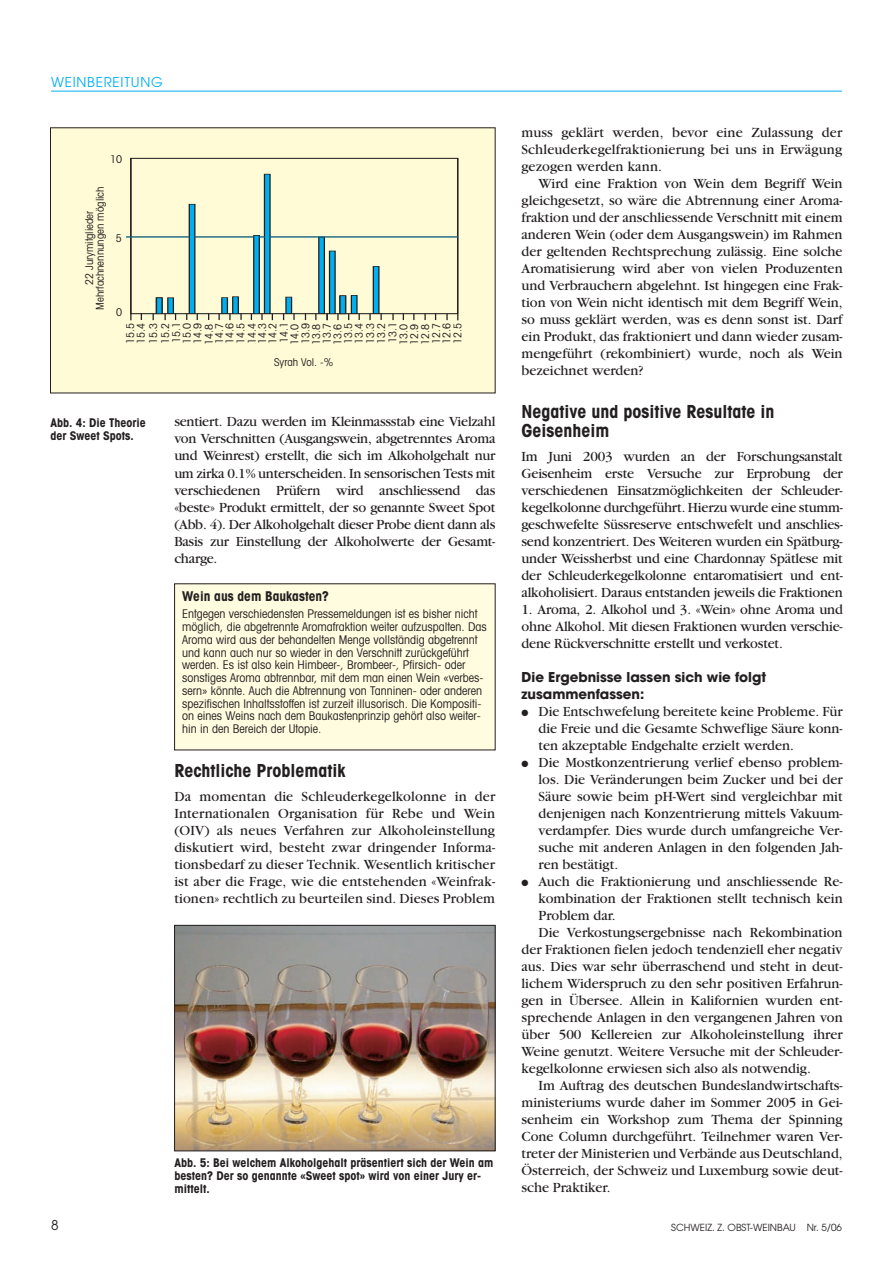
<style>
.page{position:relative;width:893px;height:1263px;background:#fff}
.page>*{position:absolute;margin:0;border:0;box-sizing:border-box;transform-origin:0 0}
.t1{font:700 condensed 18px/19.2px "Avant Garde";color:#231f20}
.t2{font:14.7px/17px "Garamond";color:#231f20;text-align:justify}
.t3{font:700 13.5px/17px "Avant Garde";color:#231f20}
.t4{font:700 condensed 13.5px "Avant Garde";color:#231f20}
.t5{font:13.5px "Avant Garde";letter-spacing:.055em;color:#00aeef}
.t6{font:13.5px "Avant Garde";color:#231f20}
.t7{font:condensed 12px/12.8px "Avant Garde";color:#231f20}
.t8{font:700 condensed 12px/12.8px "Avant Garde";color:#231f20}
.t9{font:condensed 10.8px/10.8px "Avant Garde";color:#231f20}
.t10{font:9.75px "Avant Garde";color:#231f20}
</style>
<div class="page">
<hr style="left:51px;top:91px;width:791px;height:1px;background:#00aeef">
<div style="left:50px;top:128px;width:445px;height:265px;background:#fffbd6"></div>
<div style="left:373px;top:266px;width:6px;height:48px;background:#00afef"></div>
<div style="left:373px;top:266px;width:6px;height:48px;border:1px solid #231f20"></div>
<div style="left:319px;top:237px;width:5px;height:77px;background:#00afef"></div>
<div style="left:318px;top:237px;width:7px;height:77px;border:1px solid #231f20"></div>
<div style="left:351px;top:295px;width:6px;height:19px;background:#00afef"></div>
<div style="left:351px;top:295px;width:6px;height:19px;border:1px solid #231f20"></div>
<div style="left:286px;top:297px;width:6px;height:16px;background:#00afef"></div>
<div style="left:286px;top:297px;width:6px;height:17px;border:1px solid #231f20"></div>
<div style="left:264px;top:174px;width:6px;height:140px;background:#00afef"></div>
<div style="left:264px;top:174px;width:6px;height:140px;border:1px solid #231f20"></div>
<div style="left:222px;top:298px;width:5px;height:15px;background:#00afef"></div>
<div style="left:222px;top:297px;width:6px;height:17px;border:1px solid #231f20"></div>
<div style="left:189px;top:204px;width:6px;height:110px;background:#00afef"></div>
<div style="left:189px;top:204px;width:6px;height:110px;border:1px solid #231f20"></div>
<div style="left:168px;top:298px;width:5px;height:16px;background:#00afef"></div>
<div style="left:167px;top:297px;width:7px;height:17px;border:1px solid #231f20"></div>
<div style="left:156px;top:297px;width:6px;height:17px;border:1px solid #231f20"></div>
<div style="left:131px;top:158px;width:327px;height:156px;border:1px solid #231f20"></div>
<div style="left:329px;top:251px;width:6px;height:63px;background:#00afef"></div>
<div style="left:329px;top:251px;width:6px;height:63px;border:1px solid #231f20"></div>
<div style="left:340px;top:296px;width:6px;height:18px;background:#00afef"></div>
<div style="left:340px;top:295px;width:6px;height:19px;border:1px solid #231f20"></div>
<div style="left:254px;top:235px;width:5px;height:79px;background:#00afef"></div>
<div style="left:253px;top:235px;width:7px;height:79px;border:1px solid #231f20"></div>
<div style="left:233px;top:297px;width:5px;height:17px;background:#00afef"></div>
<div style="left:232px;top:296px;width:7px;height:18px;border:1px solid #231f20"></div>
<div style="left:156px;top:298px;width:6px;height:16px;background:#00afef"></div>
<div style="left:156px;top:298px;width:6px;height:16px;border:1px solid #231f20"></div>
<hr style="left:126px;top:237px;width:63px;height:1px;background:#231f20">
<hr style="left:195px;top:237px;width:58px;height:1px;background:#231f20">
<hr style="left:270px;top:237px;width:188px;height:1px;background:#231f20">
<img style="left:176px;top:927px;width:317px;height:222px">
<div style="left:174px;top:925px;width:321px;height:226px;border:1px solid #231f20"></div>
<div style="left:175px;top:584px;width:320px;height:166px;background:#fffce0"></div>
<p class="t5" style="left:51px;top:77px;width:113px">WEINBEREITUNG</p>
<p class="t9" style="left:110px;top:154px;width:14px">10</p>
<p class="t9" style="left:85px;top:310px;width:125px;text-align:center;rotate:-90deg">22 Jurymitglieder<br>Mehrfachnennungen möglich</p>
<p class="t9" style="left:116px;top:233px;width:8px">5</p>
<p class="t9" style="left:116px;top:308px;width:8px">0</p>
<p class="t9" style="left:126px;top:344px;width:23px;rotate:-90deg">15 5<br>15 4</p>
<p class="t9" style="left:148px;top:344px;width:23px;line-height:12.1px;rotate:-90deg">15 3<br>15 2</p>
<p class="t9" style="left:172px;top:345px;width:24px;rotate:-90deg">15 1<br>15 0<br>14 9<br>14 8<br>14 7<br>14 6<br>14 5<br>14 4<br>14 3<br>14 2</p>
<p class="t9" style="left:279px;top:345px;width:25px;rotate:-90deg">14 1<br>14 0<br>13 9<br>13 8<br>13 7<br>13 6<br>13 5<br>13 4<br>13 3<br>13 2<br>13 1<br>13 0<br>12 9<br>12 8<br>12 7<br>12 6<br>12 5</p>
<p class="t9" style="left:274px;top:358px;width:61px">Syrah Vol. -%</p>
<p class="t8" style="left:51px;top:417px;width:97px">Abb. 4: Die Theorie der Sweet Spots.</p>
<p class="t2" style="left:174px;top:415px;width:323px">sentiert. Dazu werden im Kleinmassstab eine Vielzahl von Verschnitten (Ausgangswein, abgetrenntes Aroma und Weinrest) erstellt, die sich im Alkoholgehalt nur um zirka 0.1% unterscheiden. In sensorischen Tests mit verschiedenen Prüfern wird anschliessend das «beste» Produkt ermittelt, der so genannte Sweet Spot (Abb. 4). Der Alkoholgehalt dieser Probe dient dann als Basis zur Einstellung der Alkoholwerte der Gesamt&shy;charge.</p>
<p class="t4" style="left:182px;top:591px;width:148px">Wein aus dem Baukasten?</p>
<p class="t7" style="left:182px;top:609px;width:306px">Entgegen verschiedensten Pressemeldungen ist es bisher nicht möglich, die abgetrennte Aromafraktion weiter aufzuspalten. Das Aroma wird aus der behandelten Menge vollständig abgetrennt und kann auch nur so wieder in den Verschnitt zurückgeführt werden. Es ist also kein Himbeer-, Brombeer-, Pfirsich- oder sonstiges Aroma abtrennbar, mit dem man einen Wein «verbes&shy;sern» könnte. Auch die Abtrennung von Tanninen- oder anderen spezifischen Inhaltsstoffen ist zurzeit illusorisch. Die Kompositi&shy;on eines Weins nach dem Baukastenprinzip gehört also weiter&shy;hin in den Bereich der Utopie.</p>
<p class="t1" style="left:174px;top:763px;width:173px">Rechtliche Problematik</p>
<p class="t2" style="left:174px;top:789px;width:323px">Da momentan die Schleuderkegelkolonne in der Internationalen Organisation für Rebe und Wein (OIV) als neues Verfahren zur Alkoholeinstellung diskutiert wird, besteht zwar dringender Informa&shy;tionsbedarf zu dieser Technik. Wesentlich kritischer ist aber die Frage, wie die entstehenden «Weinfrak&shy;tionen» rechtlich zu beurteilen sind. Dieses Problem</p>
<p class="t8" style="left:174px;top:1158px;width:321px">Abb. 5: Bei welchem Alkoholgehalt präsentiert sich der Wein am besten? Der so genannte «Sweet spot» wird von einer Jury er&shy;mittelt.</p>
<p class="t2" style="left:521px;top:126px;width:322px">muss geklärt werden, bevor eine Zulassung der Schleuderkegelfraktionierung bei uns in Erwägung gezogen werden kann.</p>
<p class="t2" style="left:521px;top:177px;width:323px;text-indent:17px">Wird eine Fraktion von Wein dem Begriff Wein gleichgesetzt, so wäre die Abtrennung einer Aroma&shy;fraktion und der anschliessende Verschnitt mit einem anderen Wein (oder dem Ausgangswein) im Rahmen der geltenden Rechtsprechung zulässig. Eine solche Aromatisierung wird aber von vielen Produzenten und Verbrauchern abgelehnt. Ist hingegen eine Frak&shy;tion von Wein nicht identisch mit dem Begriff Wein, so muss geklärt werden, was es denn sonst ist. Darf ein Produkt, das fraktioniert und dann wieder zusam&shy;mengeführt (rekombiniert) wurde, noch als Wein bezeichnet werden?</p>
<p class="t1" style="left:521px;top:403px;width:255px">Negative und positive Resultate in<br>Geisenheim</p>
<p class="t2" style="left:521px;top:449px;width:323px">Im Juni 2003 wurden an der Forschungsanstalt Geisenheim erste Versuche zur Erprobung der verschiedenen Einsatzmöglichkeiten der Schleuder&shy;kegelkolonne durchgeführt. Hierzu wurde eine stumm&shy;geschwefelte Süssreserve entschwefelt und anschlies&shy;send konzentriert. Des Weiteren wurden ein Spätburg&shy;under Weissherbst und eine Chardonnay Spätlese mit der Schleuderkegelkolonne entaromatisiert und ent&shy;alkoholisiert. Daraus entstanden jeweils die Fraktionen</p>
<p class="t2" style="left:521px;top:602px;width:323px">1. Aroma, 2. Alkohol und 3. «Wein» ohne Aroma und ohne Alkohol. Mit diesen Fraktionen wurden verschie&shy;dene Rückverschnitte erstellt und verkostet.</p>
<p class="t3" style="left:521px;top:670px;width:246px">Die Ergebnisse lassen sich wie folgt zusammenfassen:</p>
<p class="t2" style="left:538px;top:704px;width:306px;text-indent:-17px">● Die Entschwefelung bereitete keine Probleme. Für die Freie und die Gesamte Schweflige Säure konn&shy;ten akzeptable Endgehalte erzielt werden.</p>
<p class="t2" style="left:538px;top:755px;width:306px;text-indent:-17px">● Die Mostkonzentrierung verlief ebenso problem&shy;los. Die Veränderungen beim Zucker und bei der Säure sowie beim pH-Wert sind vergleichbar mit denjenigen nach Konzentrierung mittels Vakuum&shy;verdampfer. Dies wurde durch umfangreiche Ver&shy;suche mit anderen Anlagen in den folgenden Jah&shy;ren bestätigt.</p>
<p class="t2" style="left:521px;top:874px;width:323px">● Auch die Fraktionierung und anschliessende Re-</p>
<p class="t2" style="left:538px;top:891px;width:306px">kombination der Fraktionen stellt technisch kein</p>
<p class="t2" style="left:538px;top:908px;width:79px">Problem dar.</p>
<p class="t2" style="left:538px;top:925px;width:306px">Die Verkostungsergebnisse nach Rekombination</p>
<p class="t2" style="left:521px;top:942px;width:323px">der Fraktionen fielen jedoch tendenziell eher negativ</p>
<p class="t2" style="left:521px;top:959px;width:323px">aus. Dies war sehr überraschend und steht in deut-</p>
<p class="t2" style="left:521px;top:976px;width:323px">lichem Widerspruch zu den sehr positiven Erfahrun-</p>
<p class="t2" style="left:521px;top:993px;width:323px">gen in Übersee. Allein in Kalifornien wurden ent-</p>
<p class="t2" style="left:521px;top:1010px;width:323px">sprechende Anlagen in den vergangenen Jahren von</p>
<p class="t2" style="left:521px;top:1027px;width:323px">über 500 Kellereien zur Alkoholeinstellung ihrer</p>
<p class="t2" style="left:521px;top:1044px;width:323px">Weine genutzt. Weitere Versuche mit der Schleuder-</p>
<p class="t2" style="left:521px;top:1061px;width:291px">kegelkolonne erwiesen sich also als notwendig.</p>
<p class="t2" style="left:538px;top:1078px;width:306px">Im Auftrag des deutschen Bundeslandwirtschafts-</p>
<p class="t2" style="left:521px;top:1095px;width:323px">ministeriums wurde daher im Sommer 2005 in Gei-</p>
<p class="t2" style="left:521px;top:1112px;width:323px">senheim ein Workshop zum Thema der Spinning</p>
<p class="t2" style="left:521px;top:1129px;width:323px">Cone Column durchgeführt. Teilnehmer waren Ver-</p>
<p class="t2" style="left:521px;top:1146px;width:323px">treter der Ministerien und Verbände aus Deutschland,</p>
<p class="t2" style="left:521px;top:1163px;width:323px">Österreich, der Schweiz und Luxemburg sowie deut-</p>
<p class="t2" style="left:521px;top:1180px;width:91px">sche Praktiker.</p>
<p class="t6" style="left:51px;top:1220px;width:9px">8</p>
<p class="t10" style="left:671px;top:1223px;width:172px">SCHWEIZ. Z. OBST-WEINBAU Nr. 5/06</p>
</div>
